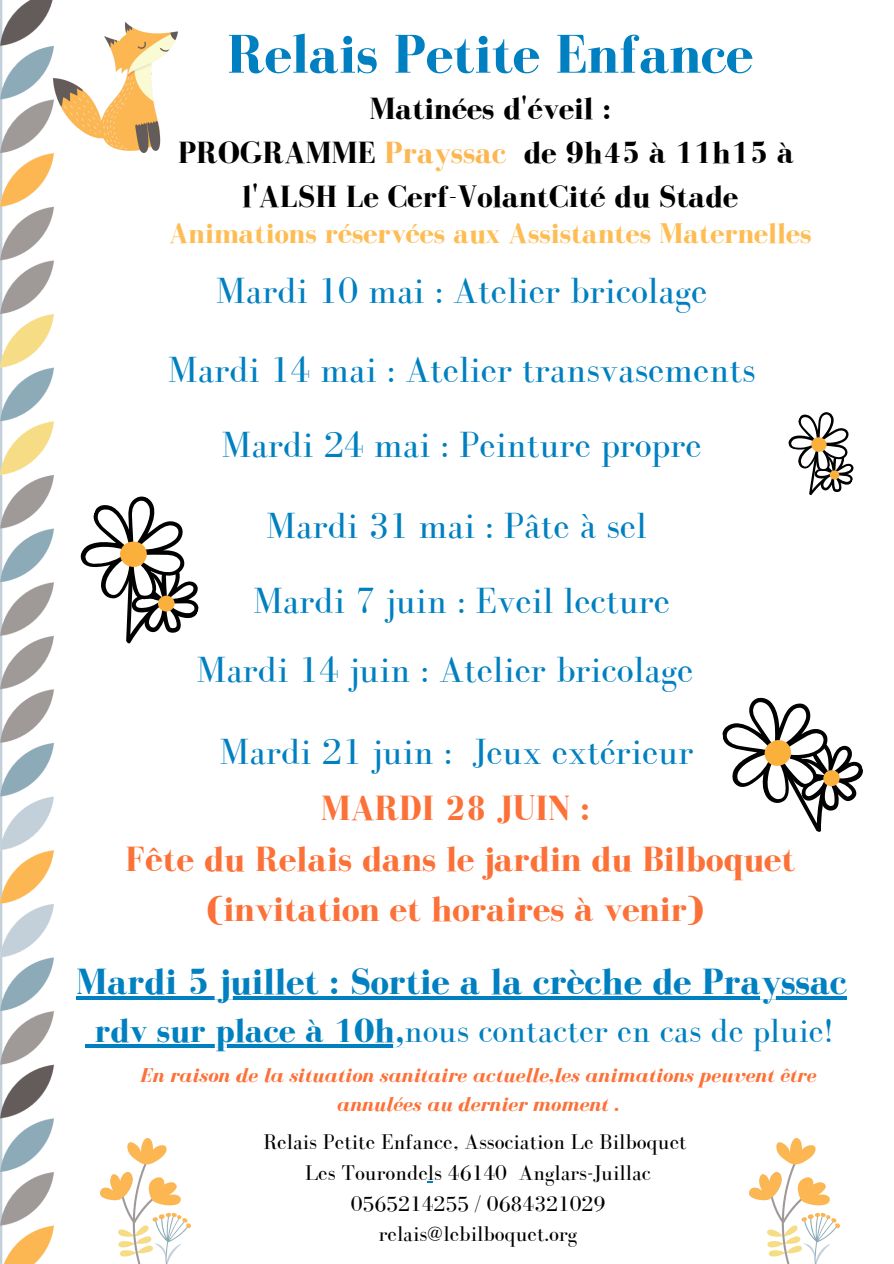
<style>
.page{position:relative;width:894px;height:1264px;background:#fff}
.page>*{position:absolute;margin:0;border:0;box-sizing:border-box;transform-origin:0 0}
.t1{font:700 55.95px "Bodoni FLF";color:#0080c0}
.t2{font:37.5px "Bodoni FLF";color:#0080c0}
.t3{font:700 37.5px "Bodoni FLF";color:#0080c0}
.t4{font:700 36px "Bodoni FLF";color:#fc7138}
.t5{font:34.5px "Bodoni FLF";color:#0080c0}
.t6{font:700 31.5px "Bodoni FLF";color:#000}
.t7{font:700 29.25px "Bodoni FLF";color:#febd54}
.t8{font:21.9px "Bodoni FLF";color:#000}
.t9{font:italic 700 20.55px/29.1px "Bodoni FLF";color:#fc7138;text-align:center}
.s1{color:#fcb752}
.s2{font-weight:700}
</style>
<div class="page">
<img style="left:0;top:0;width:53px;height:1263px">
<hr style="left:76px;top:996px;width:770px;height:3px;background:#0080c0">
<svg style="left:85px;top:1044px;width:10px;height:3px"></svg>
<hr style="left:95px;top:1044px;width:309px;height:3px;background:#0080c0">
<img style="left:54px;top:23px;width:124px;height:129px">
<img style="left:100px;top:1138px;width:90px;height:125px">
<img style="left:749px;top:1138px;width:90px;height:125px">
<svg style="left:722px;top:697px;width:141px;height:135px"></svg>
<svg style="left:80px;top:496px;width:119px;height:148px"></svg>
<svg style="left:788px;top:412px;width:66px;height:84px"></svg>
<p class="t1" style="left:227px;top:24px;width:527px">Relais Petite Enfance</p>
<p class="t6" style="left:369px;top:91px;width:243px">Matinées d'éveil :</p>
<p class="t6" style="left:178px;top:135px;width:617px">PROGRAMME <span class="s1">Prayssac</span> de 9h45 à 11h15 à</p>
<p class="t6" style="left:242px;top:179px;width:497px">l'ALSH Le Cerf-VolantCité du Stade</p>
<p class="t7" style="left:169px;top:217px;width:644px">Animations réservées aux Assistantes Maternelles</p>
<p class="t2" style="left:216px;top:270px;width:493px">Mardi 10 mai : Atelier bricolage</p>
<p class="t2" style="left:168px;top:349px;width:589px">Mardi 14 mai : Atelier transvasements</p>
<p class="t2" style="left:221px;top:424px;width:481px">Mardi 24 mai : Peinture propre</p>
<p class="t2" style="left:266px;top:505px;width:382px">Mardi 31 mai : Pâte à sel</p>
<p class="t2" style="left:253px;top:580px;width:418px">Mardi 7 juin : Eveil lecture</p>
<p class="t2" style="left:196px;top:649px;width:498px">Mardi 14 juin : Atelier bricolage</p>
<p class="t2" style="left:219px;top:730px;width:475px">Mardi 21 juin : Jeux extérieur</p>
<p class="t4" style="left:320px;top:788px;width:271px">MARDI 28 JUIN :</p>
<p class="t4" style="left:125px;top:839px;width:671px">Fête du Relais dans le jardin du Bilboquet</p>
<p class="t4" style="left:207px;top:889px;width:498px">(invitation et horaires à venir)</p>
<p class="t3" style="left:76px;top:960px;width:772px">Mardi 5 juillet : Sortie a la crèche de Prayssac</p>
<p class="t5" style="left:95px;top:1012px;width:739px"><span class="s2">rdv sur place à 10h,</span>nous contacter en cas de pluie!</p>
<p class="t9" style="left:140px;top:1060px;width:677px">En raison de la situation sanitaire actuelle,les animations peuvent être annulées au dernier moment .</p>
<p class="t8" style="left:263px;top:1130px;width:424px">Relais Petite Enfance, Association Le Bilboquet</p>
<p class="t8" style="left:305px;top:1160px;width:347px">Les Tourondels 46140 Anglars-Juillac</p>
<p class="t8" style="left:351px;top:1191px;width:256px">0565214255 / 0684321029</p>
<p class="t8" style="left:378px;top:1221px;width:200px">relais@lebilboquet.org</p>
</div>
